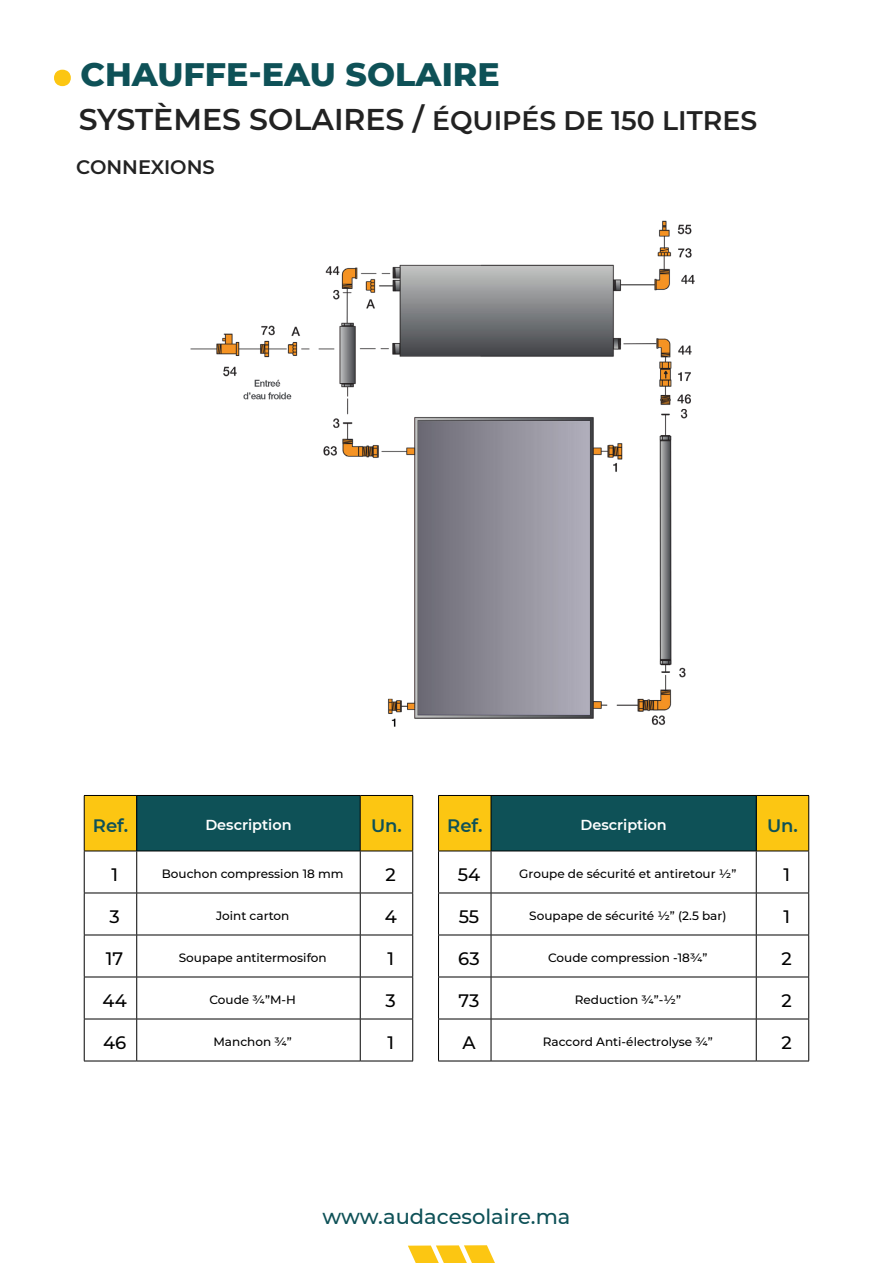
<style>
.page{position:relative;width:893px;height:1263px;background:#fff}
.page>*{position:absolute;margin:0;border:0;box-sizing:border-box;transform-origin:0 0}
.t1{font:800 33.15px "Montserrat";color:#0e5157}
.t2{font:600 30px "Montserrat";color:#222}
.t3{font:600 26.7px "Montserrat";color:#222}
.t4{font:500 21px "Montserrat";color:#0e5157}
.t5{font:600 19.5px "Montserrat";color:#222}
.t6{font:500 18px "Montserrat";color:#000}
.t7{font:600 18px "Montserrat";color:#0e5157}
.t8{font:600 14.4px "Montserrat";color:#fff}
.t9{font:500 12px "Montserrat";color:#000}
</style>
<div class="page">
<svg style="left:408px;top:1245px;width:87px;height:18px"></svg>
<svg style="left:54px;top:70px;width:17px;height:16px"></svg>
<img style="left:190px;top:220px;width:505px;height:507px">
<div style="left:85px;top:796px;width:327px;height:55px;background:#fcc612"></div>
<div style="left:137px;top:795px;width:223px;height:56px;background:#0e5157"></div>
<hr style="left:84px;top:796px;width:1px;height:55px;background:#000">
<hr style="left:136px;top:796px;width:1px;height:55px;background:#000">
<hr style="left:360px;top:796px;width:1px;height:55px;background:#000">
<hr style="left:412px;top:796px;width:1px;height:55px;background:#000">
<hr style="left:84px;top:851px;width:53px;height:1px;background:#000">
<hr style="left:84px;top:851px;width:1px;height:42px;background:#000">
<hr style="left:137px;top:851px;width:223px;height:1px;background:#000">
<hr style="left:136px;top:851px;width:1px;height:42px;background:#000">
<hr style="left:360px;top:851px;width:53px;height:1px;background:#000">
<hr style="left:360px;top:851px;width:1px;height:42px;background:#000">
<hr style="left:412px;top:851px;width:1px;height:42px;background:#000">
<hr style="left:84px;top:893px;width:53px;height:1px;background:#000">
<hr style="left:84px;top:893px;width:1px;height:42px;background:#000">
<hr style="left:137px;top:893px;width:223px;height:1px;background:#000">
<hr style="left:136px;top:893px;width:1px;height:42px;background:#000">
<hr style="left:360px;top:893px;width:53px;height:1px;background:#000">
<hr style="left:360px;top:893px;width:1px;height:42px;background:#000">
<hr style="left:412px;top:893px;width:1px;height:42px;background:#000">
<hr style="left:84px;top:935px;width:53px;height:1px;background:#000">
<hr style="left:84px;top:935px;width:1px;height:42px;background:#000">
<hr style="left:137px;top:935px;width:223px;height:1px;background:#000">
<hr style="left:136px;top:935px;width:1px;height:42px;background:#000">
<hr style="left:360px;top:935px;width:53px;height:1px;background:#000">
<hr style="left:360px;top:935px;width:1px;height:42px;background:#000">
<hr style="left:412px;top:935px;width:1px;height:42px;background:#000">
<hr style="left:84px;top:977px;width:53px;height:1px;background:#000">
<hr style="left:84px;top:977px;width:1px;height:42px;background:#000">
<hr style="left:137px;top:977px;width:223px;height:1px;background:#000">
<hr style="left:136px;top:977px;width:1px;height:42px;background:#000">
<hr style="left:360px;top:977px;width:53px;height:1px;background:#000">
<hr style="left:360px;top:977px;width:1px;height:42px;background:#000">
<hr style="left:412px;top:977px;width:1px;height:42px;background:#000">
<hr style="left:84px;top:1019px;width:53px;height:1px;background:#000">
<hr style="left:84px;top:1019px;width:1px;height:42px;background:#000">
<hr style="left:137px;top:1019px;width:223px;height:1px;background:#000">
<hr style="left:136px;top:1019px;width:1px;height:42px;background:#000">
<hr style="left:360px;top:1019px;width:53px;height:1px;background:#000">
<hr style="left:360px;top:1019px;width:1px;height:42px;background:#000">
<hr style="left:412px;top:1019px;width:1px;height:42px;background:#000">
<hr style="left:84px;top:1061px;width:53px;height:1px;background:#000">
<hr style="left:137px;top:1061px;width:223px;height:1px;background:#000">
<hr style="left:360px;top:1061px;width:53px;height:1px;background:#000">
<hr style="left:84px;top:795px;width:53px;height:1px;background:#000">
<hr style="left:137px;top:795px;width:223px;height:1px;background:#000">
<hr style="left:360px;top:795px;width:53px;height:1px;background:#000">
<div style="left:439px;top:796px;width:369px;height:55px;background:#fcc612"></div>
<div style="left:491px;top:795px;width:265px;height:56px;background:#0e5157"></div>
<hr style="left:438px;top:796px;width:1px;height:55px;background:#000">
<hr style="left:491px;top:796px;width:1px;height:55px;background:#000">
<hr style="left:756px;top:796px;width:1px;height:55px;background:#000">
<hr style="left:808px;top:796px;width:1px;height:55px;background:#000">
<hr style="left:438px;top:851px;width:53px;height:1px;background:#000">
<hr style="left:438px;top:851px;width:1px;height:42px;background:#000">
<hr style="left:491px;top:851px;width:265px;height:1px;background:#000">
<hr style="left:491px;top:851px;width:1px;height:42px;background:#000">
<hr style="left:756px;top:851px;width:53px;height:1px;background:#000">
<hr style="left:756px;top:851px;width:1px;height:42px;background:#000">
<hr style="left:808px;top:851px;width:1px;height:42px;background:#000">
<hr style="left:438px;top:893px;width:53px;height:1px;background:#000">
<hr style="left:438px;top:893px;width:1px;height:42px;background:#000">
<hr style="left:491px;top:893px;width:265px;height:1px;background:#000">
<hr style="left:491px;top:893px;width:1px;height:42px;background:#000">
<hr style="left:756px;top:893px;width:53px;height:1px;background:#000">
<hr style="left:756px;top:893px;width:1px;height:42px;background:#000">
<hr style="left:808px;top:893px;width:1px;height:42px;background:#000">
<hr style="left:438px;top:935px;width:53px;height:1px;background:#000">
<hr style="left:438px;top:935px;width:1px;height:42px;background:#000">
<hr style="left:491px;top:935px;width:265px;height:1px;background:#000">
<hr style="left:491px;top:935px;width:1px;height:42px;background:#000">
<hr style="left:756px;top:935px;width:53px;height:1px;background:#000">
<hr style="left:756px;top:935px;width:1px;height:42px;background:#000">
<hr style="left:808px;top:935px;width:1px;height:42px;background:#000">
<hr style="left:438px;top:977px;width:53px;height:1px;background:#000">
<hr style="left:438px;top:977px;width:1px;height:42px;background:#000">
<hr style="left:491px;top:977px;width:265px;height:1px;background:#000">
<hr style="left:491px;top:977px;width:1px;height:42px;background:#000">
<hr style="left:756px;top:977px;width:53px;height:1px;background:#000">
<hr style="left:756px;top:977px;width:1px;height:42px;background:#000">
<hr style="left:808px;top:977px;width:1px;height:42px;background:#000">
<hr style="left:438px;top:1019px;width:53px;height:1px;background:#000">
<hr style="left:438px;top:1019px;width:1px;height:42px;background:#000">
<hr style="left:491px;top:1019px;width:265px;height:1px;background:#000">
<hr style="left:491px;top:1019px;width:1px;height:42px;background:#000">
<hr style="left:756px;top:1019px;width:53px;height:1px;background:#000">
<hr style="left:756px;top:1019px;width:1px;height:42px;background:#000">
<hr style="left:808px;top:1019px;width:1px;height:42px;background:#000">
<hr style="left:438px;top:1061px;width:53px;height:1px;background:#000">
<hr style="left:491px;top:1061px;width:265px;height:1px;background:#000">
<hr style="left:756px;top:1061px;width:53px;height:1px;background:#000">
<hr style="left:438px;top:795px;width:53px;height:1px;background:#000">
<hr style="left:491px;top:795px;width:265px;height:1px;background:#000">
<hr style="left:756px;top:795px;width:53px;height:1px;background:#000">
<h1 class="t1" style="left:80px;top:50px;width:421px">CHAUFFE-EAU SOLAIRE</h1>
<h3 class="t3" style="left:432px;top:102px;width:327px">ÉQUIPÉS DE 150 LITRES</h3>
<h2 class="t2" style="left:79px;top:98px;width:347px">SYSTÈMES SOLAIRES /</h2>
<h3 class="t5" style="left:76px;top:153px;width:140px">CONNEXIONS</h3>
<h3 class="t7" style="left:93px;top:813px;width:37px">Ref.</h3>
<p class="t8" style="left:205px;top:815px;width:88px">Description</p>
<h3 class="t7" style="left:371px;top:813px;width:32px">Un.</h3>
<h3 class="t7" style="left:447px;top:813px;width:37px">Ref.</h3>
<p class="t8" style="left:580px;top:815px;width:88px">Description</p>
<h3 class="t7" style="left:767px;top:813px;width:32px">Un.</h3>
<h3 class="t6" style="left:111px;top:862px;width:8px">1</h3>
<p class="t9" style="left:162px;top:865px;width:183px">Bouchon compression 18 mm</p>
<h3 class="t6" style="left:386px;top:862px;width:12px">2</h3>
<h3 class="t6" style="left:458px;top:862px;width:24px">54</h3>
<p class="t9" style="left:519px;top:865px;width:219px">Groupe de sécurité et antiretour 1/2“</p>
<h3 class="t6" style="left:783px;top:862px;width:8px">1</h3>
<h3 class="t6" style="left:110px;top:904px;width:12px">3</h3>
<p class="t9" style="left:216px;top:907px;width:75px">Joint carton</p>
<h3 class="t6" style="left:385px;top:904px;width:14px">4</h3>
<h3 class="t6" style="left:459px;top:904px;width:22px">55</h3>
<p class="t9" style="left:529px;top:907px;width:199px">Soupape de sécurité ½” (2.5 bar(</p>
<h3 class="t6" style="left:783px;top:904px;width:8px">1</h3>
<h3 class="t6" style="left:106px;top:946px;width:19px">17</h3>
<p class="t9" style="left:179px;top:949px;width:149px">Soupape antitermosifon</p>
<h3 class="t6" style="left:387px;top:946px;width:8px">1</h3>
<h3 class="t6" style="left:458px;top:946px;width:23px">63</h3>
<p class="t9" style="left:548px;top:949px;width:161px">Coude compression -183/4“</p>
<h3 class="t6" style="left:781px;top:946px;width:12px">2</h3>
<h3 class="t6" style="left:103px;top:988px;width:26px">44</h3>
<p class="t9" style="left:210px;top:991px;width:88px">Coude ¾”M H-</p>
<h3 class="t6" style="left:386px;top:988px;width:12px">3</h3>
<h3 class="t6" style="left:458px;top:988px;width:22px">73</h3>
<p class="t9" style="left:575px;top:991px;width:108px">Reduction 3/4 1/2- “ “</p>
<h3 class="t6" style="left:781px;top:988px;width:12px">2</h3>
<h3 class="t6" style="left:103px;top:1030px;width:25px">46</h3>
<p class="t9" style="left:213px;top:1033px;width:80px">Manchon 3/4“</p>
<h3 class="t6" style="left:387px;top:1030px;width:8px">1</h3>
<h3 class="t6" style="left:462px;top:1030px;width:15px">A</h3>
<p class="t9" style="left:543px;top:1033px;width:171px">Raccord Anti-électrolyse 3/4“</p>
<h3 class="t6" style="left:781px;top:1030px;width:12px">2</h3>
<h3 class="t4" style="left:323px;top:1202px;width:249px">www.audacesolaire.ma</h3>
</div>
